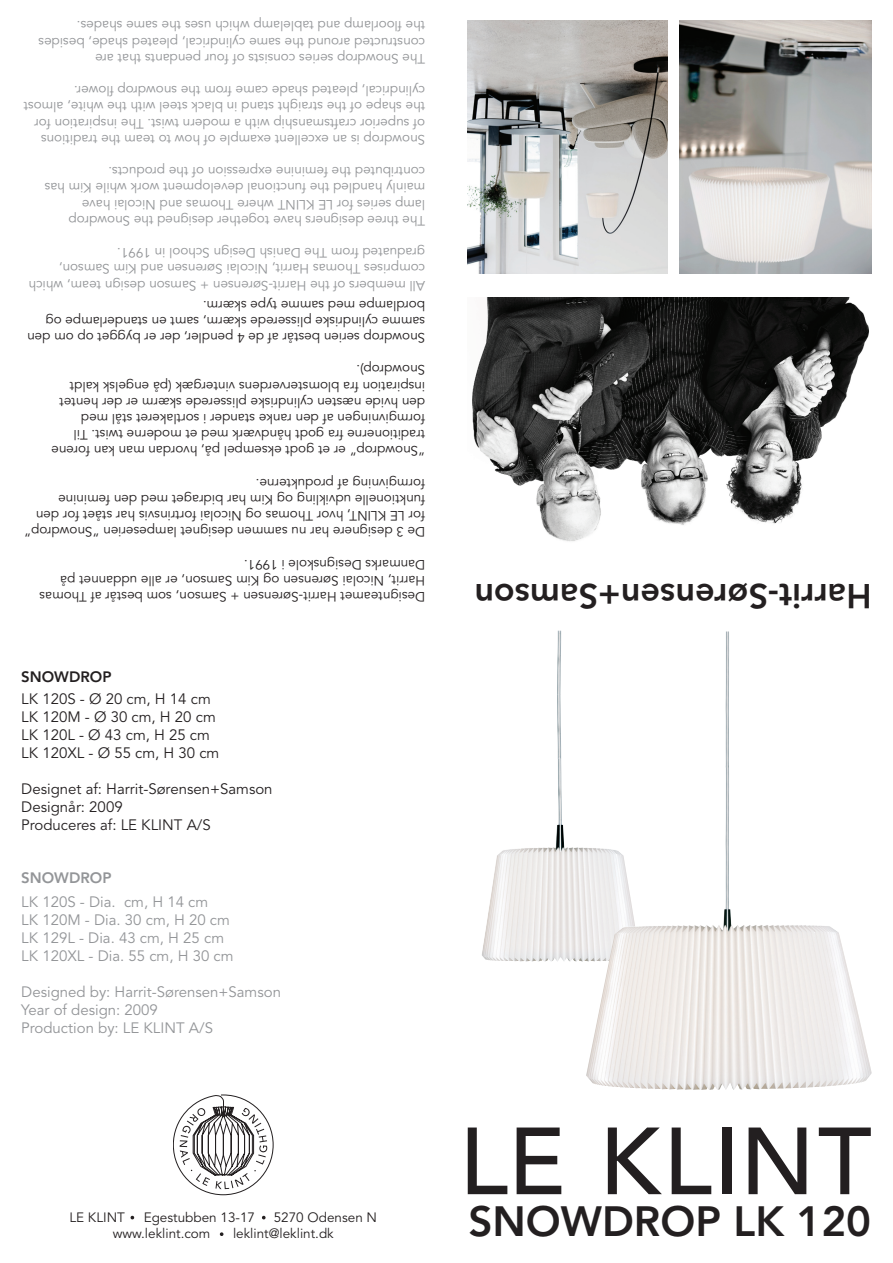
<style>
.page{position:relative;width:893px;height:1263px;background:#fff}
.page>*{position:absolute;margin:0;border:0;box-sizing:border-box;transform-origin:0 0}
.t1{font:800 42px "Avenir";color:#231f20}
.t2{font:800 34.35px "Avenir";color:#231f20}
.t3{font:15px/18px "Avenir";color:#939598}
.t4{font:15px/18px "Avenir";color:#231f20}
.t5{font:800 15px "Avenir";color:#231f20}
.t6{font:800 15px "Avenir";color:#939598}
.t7{font:13.5px/16.2px "Avenir";color:#231f20}
.t8{font:13.5px/16.2px "Avenir";color:#939598}
</style>
<div class="page">
<svg style="left:468px;top:1127px;width:39px;height:67px"></svg>
<svg style="left:517px;top:1127px;width:44px;height:67px"></svg>
<svg style="left:608px;top:1127px;width:54px;height:67px"></svg>
<svg style="left:672px;top:1127px;width:39px;height:67px"></svg>
<div style="left:722px;top:1127px;width:9px;height:67px;background:#231f20"></div>
<svg style="left:749px;top:1127px;width:57px;height:67px"></svg>
<svg style="left:819px;top:1127px;width:52px;height:67px"></svg>
<svg style="left:173px;top:1094px;width:100px;height:101px"></svg>
<svg style="left:262px;top:1216px;width:4px;height:3px"></svg>
<svg style="left:220px;top:1232px;width:3px;height:4px"></svg>
<img style="left:472px;top:298px;width:397px;height:244px">
<img style="left:468px;top:21px;width:200px;height:252px">
<img style="left:679px;top:21px;width:193px;height:252px">
<img style="left:482px;top:758px;width:104px;height:204px">
<img style="left:557px;top:631px;width:4px;height:128px">
<img style="left:586px;top:767px;width:286px;height:323px">
<img style="left:725px;top:631px;width:4px;height:136px">
<p class="t8" style="left:425px;top:66px;width:388px;rotate:-180deg">The Snowdrop series consists of four pendants that are constructed around the same cylindrical, pleated shade, besides the floorlamp and tablelamp which uses the same shades.</p>
<p class="t8" style="left:425px;top:147px;width:403px;rotate:-180deg">Snowdrop is an excellent example of how to team the traditions<br>of superior craftsmanship with a modern twist. The inspiration for the shape of the straight stand in black steel with the white, almost cylindrical, pleated shade came from the snowdrop flower.</p>
<p class="t8" style="left:425px;top:228px;width:382px;rotate:-180deg">The three designers have together designed the Snowdrop lamp series for LE KLINT where Thomas and Nicolai have mainly handled the functional development work while Kim has contributed the feminine expression of the products.</p>
<p class="t8" style="left:425px;top:293px;width:398px;rotate:-180deg">All members of the Harrit-Sørensen + Samson design team, which comprises Thomas Harrit, Nicolai Sørensen and Kim Samson, graduated from The Danish Design School in 1991.</p>
<p class="t7" style="left:425px;top:345px;width:400px;rotate:-180deg">Snowdrop serien består af de 4 pendler, der er bygget op om den samme cylindriske plisserede skærm, samt en standerlampe og bordlampe med samme type skærm.</p>
<p class="t7" style="left:425px;top:459px;width:375px;rotate:-180deg">“Snowdrop” er et godt eksempel på, hvordan man kan forene traditionerne fra godt håndværk med et moderne twist. Til formgivningen af den ranke stander i sortlakeret stål med<br>den hvide næsten cylindriske plisserede skærm er der hentet inspiration fra blomsterverdens vintergæk (på engelsk kaldt Snowdrop).</p>
<p class="t7" style="left:425px;top:540px;width:403px;rotate:-180deg">De 3 designere har nu sammen designet lampeserien ”Snowdrop” for LE KLINT, hvor Thomas og Nicolai fortrinsvis har stået for den funktionelle udvikling og Kim har bidraget med den feminine formgivning af produkterne.</p>
<p class="t7" style="left:425px;top:604px;width:387px;rotate:-180deg">Designteamet Harrit-Sørensen + Samson, som består af Thomas<br>Harrit, Nicolai Sørensen og Kim Samson, er alle uddannet på<br>Danmarks Designskole i 1991.</p>
<p class="t5" style="left:21px;top:668px;width:92px">SNOWDROP</p>
<p class="t4" style="left:21px;top:690px;width:200px">LK 120S - Ø 20 cm, H 14 cm<br>LK 120M - Ø 30 cm, H 20 cm<br>LK 120L - Ø 43 cm, H 25 cm<br>LK 120XL - Ø 55 cm, H 30 cm</p>
<p class="t4" style="left:21px;top:780px;width:253px">Designet af: Harrit-Sørensen+Samson<br>Designår: 2009<br>Produceres af: LE KLINT A/S</p>
<p class="t6" style="left:21px;top:869px;width:92px">SNOWDROP</p>
<p class="t3" style="left:21px;top:893px;width:214px">LK 120S - Dia. cm, H 14 cm<br>LK 120M - Dia. 30 cm, H 20 cm<br>LK 129L - Dia. 43 cm, H 25 cm<br>LK 120XL - Dia. 55 cm, H 30 cm</p>
<p class="t3" style="left:21px;top:983px;width:261px">Designed by: Harrit-Sørensen+Samson<br>Year of design: 2009<br>Production by: LE KLINT A/S</p>
<h2 class="t2" style="left:872px;top:616px;width:399px;rotate:-180deg">Harrit-Sørensen+Samson</h2>
<p class="t7" style="left:69px;top:1210px;width:57px">LE KLINT</p>
<p class="t7" style="left:144px;top:1210px;width:113px">Egestubben 13-17</p>
<p class="t7" style="left:274px;top:1210px;width:105px">5270 Odensen N</p>
<p class="t7" style="left:113px;top:1226px;width:99px">www.leklint.com</p>
<p class="t7" style="left:233px;top:1226px;width:102px">leklint@leklint.dk</p>
<h1 class="t1" style="left:468px;top:1196px;width:404px">SNOWDROP LK 120</h1>
</div>
